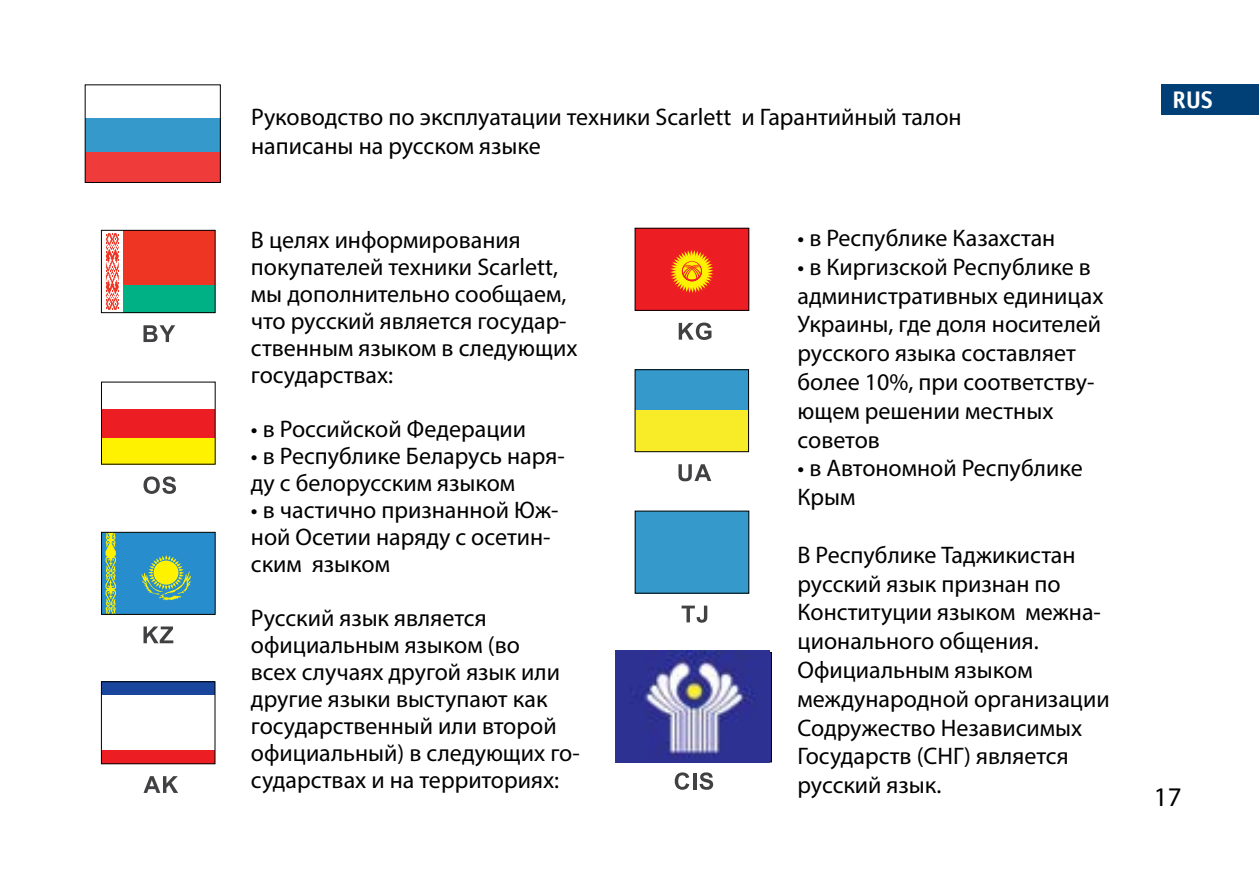
<style>
.page{position:relative;width:1259px;height:893px;background:#fff}
.page>*{position:absolute;margin:0;border:0;box-sizing:border-box;transform-origin:0 0}
.t1{font:27px "Myriad Pro";color:#000}
.t2{font:24px/28.8px "Myriad Pro";color:#000}
.t3{font:700 24px "Officina Sans Win C";color:#fff}
</style>
<div class="page">
<div style="left:1161px;top:85px;width:98px;height:30px;background:#004077"></div>
<div style="left:85px;top:85px;width:135px;height:97px;background:#ef3b3a"></div>
<div style="left:85px;top:85px;width:135px;height:36px;background:#fff"></div>
<div style="left:85px;top:118px;width:135px;height:33px;background:#3599cc"></div>
<svg style="left:103px;top:534px;width:110px;height:78px;background:#489cad"></svg>
<div style="left:101px;top:532px;width:114px;height:82px;border:1px solid #000"></div>
<svg style="left:143px;top:626px;width:30px;height:17px"></svg>
<div style="left:102px;top:750px;width:113px;height:14px;background:#ed1d24"></div>
<div style="left:101px;top:682px;width:114px;height:13px;background:#19459d"></div>
<svg style="left:143px;top:776px;width:35px;height:17px"></svg>
<div style="left:123px;top:230px;width:92px;height:55px;background:#ee3524"></div>
<div style="left:123px;top:285px;width:92px;height:28px;background:#00b185"></div>
<svg style="left:106px;top:233px;width:13px;height:77px"></svg>
<div style="left:101px;top:230px;width:114px;height:83px;border:1px solid #000"></div>
<svg style="left:143px;top:325px;width:32px;height:17px"></svg>
<div style="left:101px;top:381px;width:114px;height:83px;background:#fff200"></div>
<div style="left:101px;top:380px;width:114px;height:31px;background:#fff"></div>
<div style="left:101px;top:409px;width:114px;height:29px;background:#ed1d24"></div>
<svg style="left:143px;top:476px;width:33px;height:18px"></svg>
<div style="left:635px;top:511px;width:114px;height:82px;background:#3599cc"></div>
<svg style="left:681px;top:606px;width:26px;height:17px"></svg>
<div style="left:635px;top:370px;width:114px;height:82px;background:#3599cc"></div>
<div style="left:635px;top:410px;width:114px;height:42px;background:#f7ec27"></div>
<svg style="left:678px;top:464px;width:33px;height:17px"></svg>
<div style="left:635px;top:228px;width:114px;height:82px;background:#ed1d24"></div>
<svg style="left:670px;top:250px;width:44px;height:43px"></svg>
<svg style="left:678px;top:323px;width:33px;height:17px"></svg>
<svg style="left:675px;top:772px;width:14px;height:18px"></svg>
<hr style="left:693px;top:773px;width:3px;height:16px;background:#414042">
<svg style="left:699px;top:772px;width:14px;height:18px"></svg>
<img style="left:615px;top:650px;width:155px;height:113px">
<p class="t2" style="left:251px;top:103px;width:712px">Руководство по эксплуатации техники Scarlett и Гарантийный талон написаны на русском языке</p>
<p class="t2" style="left:251px;top:226px;width:328px;line-height:27px">В целях информирования покупателей техники Scarlett, мы дополнительно сообщаем, что русский является государ&shy;ственным языком в следующих государствах:</p>
<p class="t2" style="left:251px;top:414px;width:277px">• в Российской Федерации</p>
<p class="t2" style="left:251px;top:442px;width:315px;line-height:27px">• в Республике Беларусь наря&shy;ду с белорусским языком</p>
<p class="t2" style="left:251px;top:496px;width:309px;line-height:27px">• в частично признанной Юж&shy;ной Осетии наряду с осетин&shy;ским языком</p>
<p class="t2" style="left:251px;top:604px;width:330px;line-height:27px">Русский язык является официальным языком (во<br>всех случаях другой язык или другие языки выступают как государственный или второй официальный) в следующих го&shy;сударствах и на территориях:</p>
<p class="t2" style="left:797px;top:223px;width:259px">• в Республике Казахстан</p>
<p class="t2" style="left:797px;top:252px;width:307px">• в Киргизской Республике в административных единицах<br>Украины, где доля носителей русского языка cоставляет более 10%, при соответству&shy;ющем решении местных советов</p>
<p class="t2" style="left:797px;top:454px;width:287px">• в Автономной Республике<br>Крым</p>
<p class="t2" style="left:797px;top:540px;width:314px">В Республике Таджикистан русский язык признан по<br>Конституции языком межна&shy;ционального общения.<br>Официальным языком международной организации<br>Содружество Независимых<br>Государств (СНГ) является русский язык.</p>
<p class="t3" style="left:1172px;top:87px;width:42px">RUS</p>
<p class="t1" style="left:1154px;top:780px;width:29px">17</p>
</div>
